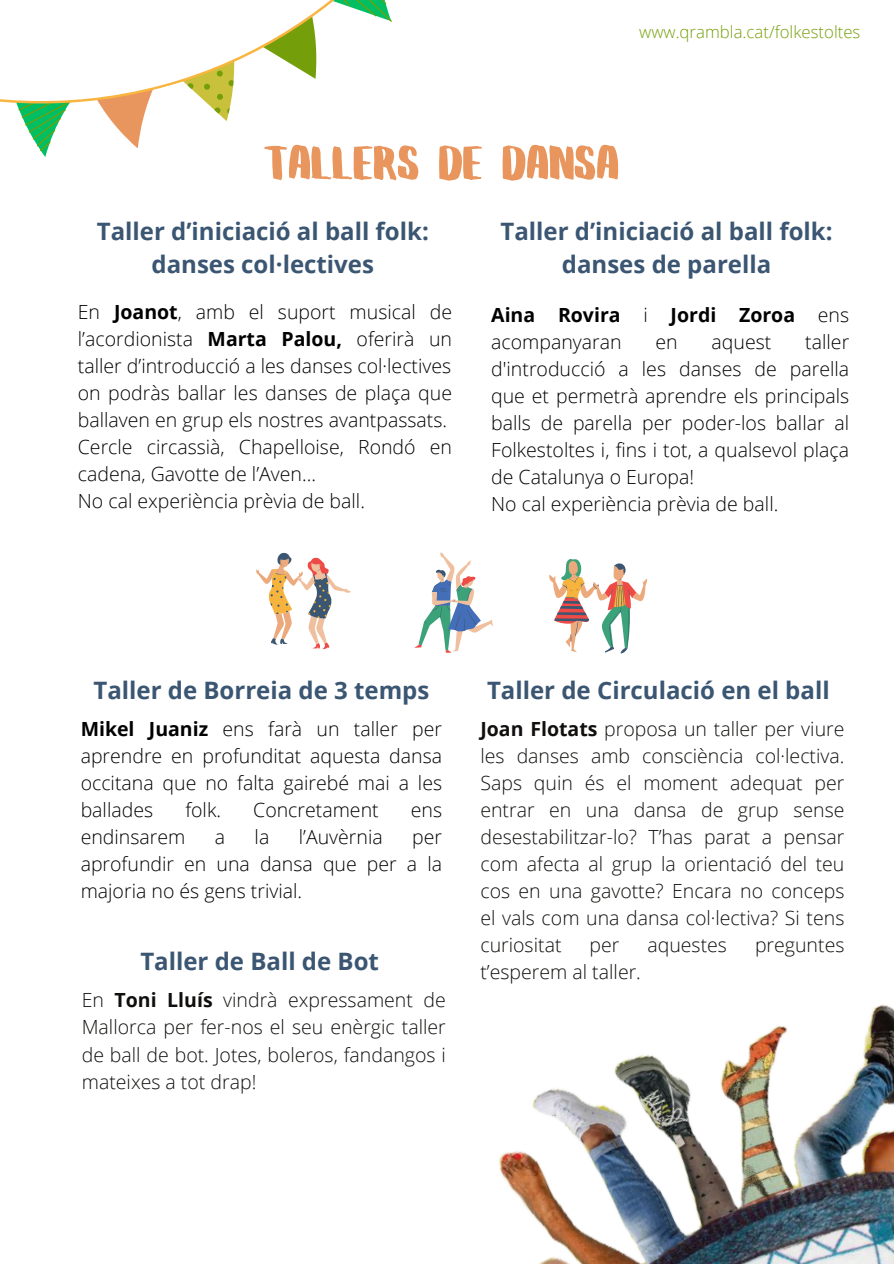
<style>
.page{position:relative;width:894px;height:1264px;background:#fff}
.page>*{position:absolute;margin:0;border:0;box-sizing:border-box;transform-origin:0 0}
.t1{font:60px "Better Together Caps";color:#e9965e}
.t2{font:700 24px/32.7px "Open Sans";color:#3b5672;text-align:center}
.t3{font:300 19.5px/27px "Open Sans";color:#000;text-align:justify}
.t4{font:300 19.5px/27px "Open Sans";color:#100f0d;text-align:justify}
.t5{font:700 19.5px/27px "Open Sans";color:#000}
.t6{font:300 16.8px "Open Sans";color:#749f0b}
.s1{font-weight:700}
.s2{font-weight:300}
</style>
<div class="page">
<svg style="left:549px;top:559px;width:98px;height:94px"></svg>
<svg style="left:256px;top:552px;width:94px;height:97px"></svg>
<svg style="left:414px;top:552px;width:79px;height:100px"></svg>
<svg style="left:0;top:0;width:392px;height:151px"></svg>
<img style="left:499px;top:1004px;width:394px;height:259px">
<p class="t6" style="left:639px;top:20px;width:223px">www.qrambla.cat/folkestoltes</p>
<h1 class="t1" style="left:263px;top:134px;width:357px">TALLERS DE DANSA</h1>
<p class="t2" style="left:97px;top:215px;width:333px">Taller d’iniciació al ball folk: danses col·lectives</p>
<p class="t3" style="left:78px;top:298px;width:375px;text-align:left">En <span class="s1">Joanot</span>, amb el suport musical de l’acordionista <span class="s1">Marta Palou,</span> oferirà un taller d’introducció a les danses col·lectives on podràs ballar les danses de plaça que ballaven en grup els nostres avantpassats.<br>Cercle circassià, Chapelloise, Rondó en cadena, Gavotte de l’Aven...<br>No cal experiència prèvia de ball.</p>
<p class="t2" style="left:500px;top:215px;width:333px">Taller d’iniciació al ball folk: danses de parella</p>
<p class="t5" style="left:491px;top:301px;width:359px">Aina Rovira <span class="s2">i</span> Jordi Zoroa <span class="s2">ens acompanyaran</span></p>
<p class="t3" style="left:491px;top:328px;width:359px;text-align:left;text-indent:314px">taller d'introducció a les danses de parella que et permetrà aprendre els principals balls de parella per poder-los ballar al<br>Folkestoltes i, fins i tot, a qualsevol plaça de Catalunya o Europa!<br>No cal experiència prèvia de ball.</p>
<p class="t3" style="left:655px;top:328px;width:24px">en</p>
<p class="t3" style="left:711px;top:328px;width:61px">aquest</p>
<p class="t2" style="left:93px;top:673px;width:337px">Taller de Borreia de 3 temps</p>
<p class="t2" style="left:487px;top:673px;width:344px">Taller de Circulació en el ball</p>
<p class="t3" style="left:81px;top:715px;width:363px"><span class="s1">Mikel Juaniz</span> ens farà un taller per aprendre en profunditat aquesta dansa occitana que no falta gairebé mai a les ballades</p>
<p class="t3" style="left:185px;top:796px;width:37px">folk.</p>
<p class="t3" style="left:253px;top:796px;width:127px">Concretament</p>
<p class="t3" style="left:411px;top:796px;width:33px">ens</p>
<p class="t3" style="left:81px;top:823px;width:106px">endinsarem</p>
<p class="t3" style="left:215px;top:823px;width:12px">a</p>
<p class="t3" style="left:254px;top:823px;width:16px">la</p>
<p class="t3" style="left:299px;top:823px;width:85px">l’Auvèrnia</p>
<p class="t3" style="left:81px;top:823px;width:363px;text-indent:331px">per aprofundir en una dansa que per a la majoria no és gens trivial.</p>
<p class="t2" style="left:140px;top:944px;width:240px">Taller de Ball de Bot</p>
<p class="t4" style="left:82px;top:986px;width:365px">En <span class="s1">Toni Lluís</span> vindrà expressament de Mallorca per fer-nos el seu enèrgic taller de ball de bot. Jotes, boleros, fandangos i mateixes a tot drap!</p>
<p class="t4" style="left:480px;top:715px;width:365px"><span class="s1">Joan Flotats</span> proposa un taller per viure les danses amb consciència col·lectiva.<br>Saps quin és el moment adequat per entrar en una dansa de grup sense desestabilitzar-lo? T’has parat a pensar com afecta al grup la orientació del teu cos en una gavotte? Encara no conceps el vals com una dansa col·lectiva? Si tens curiositat</p>
<p class="t4" style="left:589px;top:931px;width:31px">per</p>
<p class="t4" style="left:647px;top:931px;width:81px">aquestes</p>
<p class="t4" style="left:754px;top:931px;width:91px">preguntes</p>
<p class="t4" style="left:480px;top:958px;width:162px">t’esperem al taller.</p>
</div>
